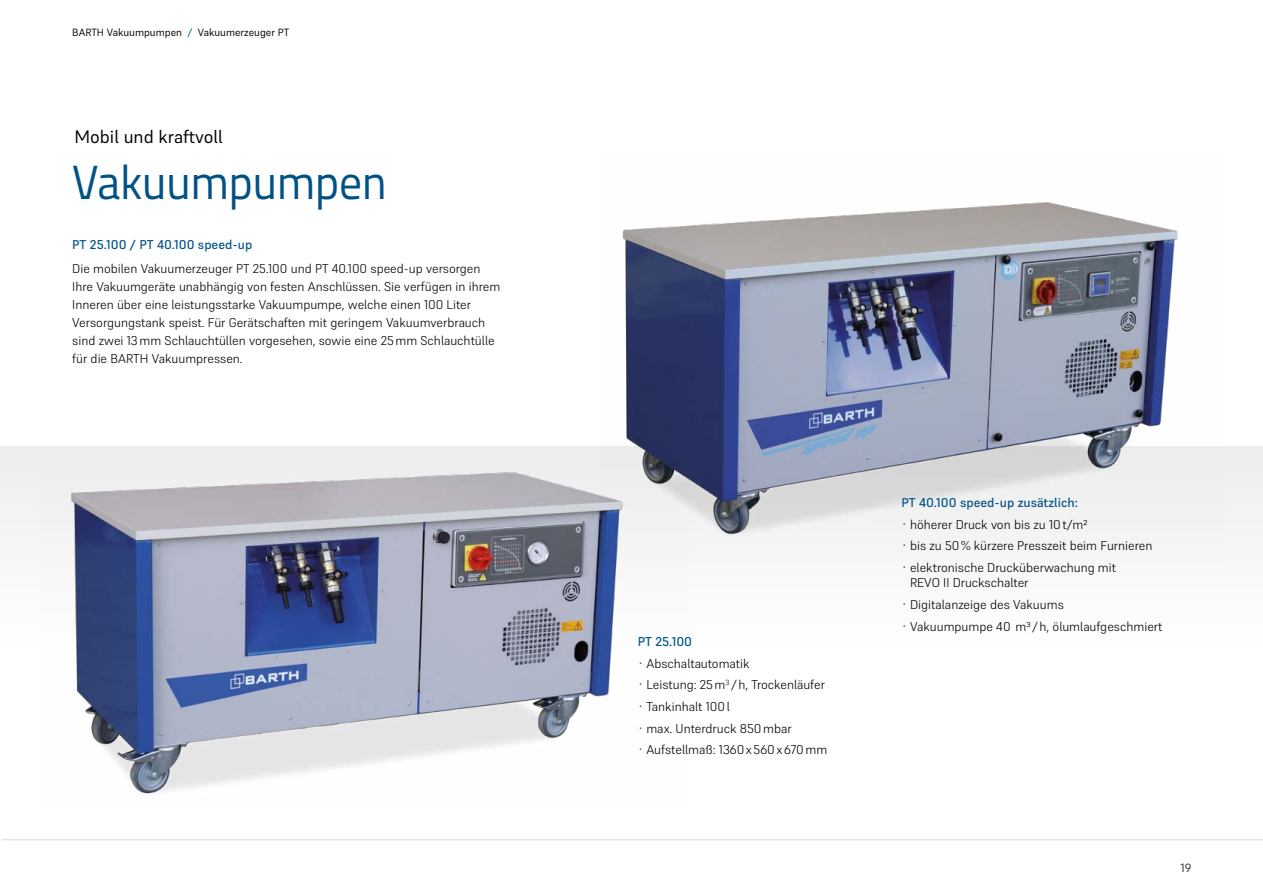
<style>
.page{position:relative;width:1263px;height:893px;background:#fff}
.page>*{position:absolute;margin:0;border:0;box-sizing:border-box;transform-origin:0 0}
.t1{font:48px "Titillium Web";color:#005286;scale:.95 1}
.t2{font:18px "Supreme";color:#000}
.t3{font:300 12.75px/18px "Supreme";color:#000}
.t4{font:500 12.75px "Supreme";color:#005286}
.t5{font:500 12px "Supreme";color:#575756}
.t6{font:10.5px "Supreme";color:#000}
.s1{color:#005286}
</style>
<div class="page">
<hr style="left:2px;top:839px;width:1261px;height:1px;background:#e3e3e3">
<hr style="left:0;top:446px;width:1px;height:233px;background:#f7f7f7">
<img style="left:40px;top:446px;width:577px;height:349px">
<img style="left:601px;top:202px;width:623px;height:359px">
<p class="t6" style="left:72px;top:26px;width:218px">BARTH Vakuumpumpen <span class="s1">/</span> Vakuumerzeuger PT</p>
<h2 class="t2" style="left:74px;top:126px;width:150px">Mobil und kraftvoll</h2>
<h1 class="t1" style="left:72px;top:147px;width:333px">Vakuumpumpen</h1>
<p class="t4" style="left:72px;top:237px;width:181px">PT 25.100 / PT 40.100 speed-up</p>
<p class="t3" style="left:72px;top:260px;width:430px">Die mobilen Vakuumerzeuger PT 25.100 und PT 40.100 speed-up versorgen Ihre Vakuumgeräte unabhängig von festen Anschlüssen. Sie verfügen in ihrem Inneren über eine leistungsstarke Vakuumpumpe, welche einen 100 Liter Versorgungstank speist. Für Gerätschaften mit geringem Vakuumverbrauch sind zwei 13mm Schlauchtüllen vorgesehen, sowie eine 25mm Schlauchtülle für die BARTH Vakuumpressen.</p>
<p class="t4" style="left:638px;top:634px;width:56px">PT 25.100</p>
<p class="t3" style="left:638px;top:652px;width:191px;line-height:21.8px">·Abschaltautomatik<br>· Leistung: 25m<sup>3</sup> /h, Trockenläufer · Tankinhalt 100l<br>· max. Unterdruck 850mbar ·Aufstellmaß: 1360x560x670mm</p>
<p class="t4" style="left:901px;top:495px;width:178px">PT 40.100 speed-up zusätzlich:</p>
<p class="t3" style="left:901px;top:513px;width:252px;line-height:21.6px">· höherer Druck von bis zu 10t/m²<br>· bis zu 50% kürzere Presszeit beim Furnieren · elektronische Drucküberwachung mit</p>
<p class="t3" style="left:901px;top:572px;width:262px;line-height:21.6px;text-indent:9px">REVO II Druckschalter<br>·Digitalanzeige des Vakuums<br>· Vakuumpumpe 40 m³ /h, ölumlaufgeschmiert</p>
<p class="t5" style="left:1180px;top:860px;width:12px">19</p>
</div>
